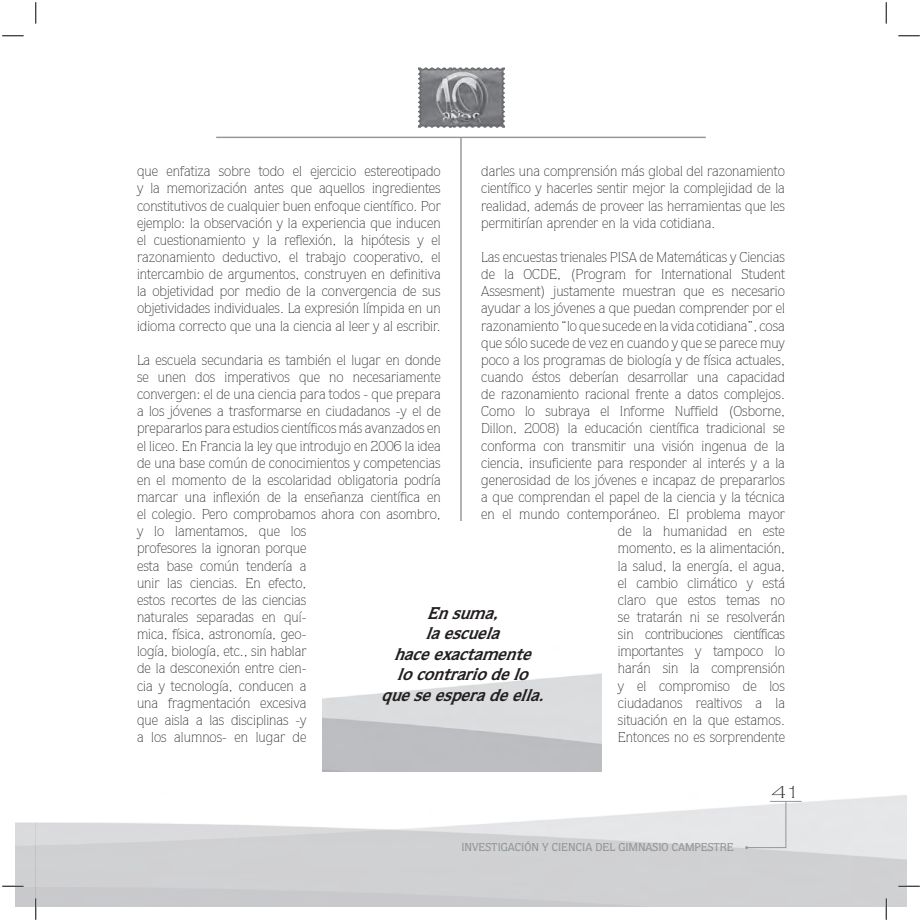
<style>
.page{position:relative;width:922px;height:922px;background:#fff}
.page>*{position:absolute;margin:0;border:0;box-sizing:border-box;transform-origin:0 0}
.t1{font:italic 700 17.12px/20.5px "Quorum";color:#231f20;text-align:center}
.t2{font:300 17.12px "Quorum IT Cby BT";color:#231f20;scale:1.5 1}
.t3{font:300 14.25px/17.1px "Quorum IT Cby BT";color:#231f20;text-align:justify}
.t4{font:500 11.38px "Quorum";color:#939598}
</style>
<div class="page">
<img style="left:16px;top:795px;width:890px;height:111px">
<svg style="left:745px;top:800px;width:41px;height:48px;background:#e3e4e5"></svg>
<hr style="left:769px;top:800px;width:32px;height:1px;background:#939598">
<hr style="left:460px;top:137px;width:1px;height:647px;background:#939598">
<hr style="left:216px;top:137px;width:489px;height:1px;background:#939598">
<svg style="left:440px;top:522px;width:41px;height:262px"></svg>
<img style="left:418px;top:67px;width:87px;height:61px">
<hr style="left:35px;top:898px;width:2px;height:21px;background:#fff">
<svg style="left:2px;top:36px;width:22px;height:1px"></svg>
<svg style="left:898px;top:36px;width:21px;height:1px"></svg>
<svg style="left:2px;top:885px;width:22px;height:1px"></svg>
<svg style="left:898px;top:885px;width:21px;height:1px"></svg>
<svg style="left:36px;top:2px;width:1px;height:22px"></svg>
<svg style="left:36px;top:898px;width:1px;height:21px"></svg>
<svg style="left:885px;top:2px;width:1px;height:22px"></svg>
<svg style="left:885px;top:898px;width:1px;height:21px"></svg>
<p class="t3" style="left:481px;top:162px;width:305px">darles una comprensión más global del razonamiento científico y hacerles sentir mejor la complejidad de la realidad, además de proveer las herramientas que les permitirían aprender en la vida cotidiana.</p>
<p class="t3" style="left:481px;top:248px;width:305px;text-align:right">Las encuestas trienales PISA de Matemáticas y Ciencias de la OCDE, (Program for International Student Assesment) justamente muestran que es necesario ayudar a los jóvenes a que puedan comprender por el razonamiento “lo que sucede en la vida cotidiana”, cosa que sólo sucede de vez en cuando y que se parece muy poco a los programas de biología y de física actuales, cuando éstos deberían desarrollar una capacidad de razonamiento racional frente a datos complejos.<br>Como lo subraya el Informe Nuffield (Osborne, Dillon, 2008) la educación científica tradicional se conforma con transmitir una visión ingenua de la ciencia, insuficiente para responder al interés y a la generosidad de los jóvenes e incapaz de prepararlos a que comprendan el papel de la ciencia y la técnica en el mundo contemporáneo. El problema mayor de la humanidad en este<br>momento, es la alimentación,<br>la salud, la energía, el agua,<br>el cambio climático y está<br>claro que estos temas no<br>se tratarán ni se resolverán<br>sin contribuciones científicas<br>importantes y tampoco lo<br>harán sin la comprensión<br>y el compromiso de los<br>ciudadanos realtivos a la<br>situación en la que estamos.<br>Entonces no es sorprendente</p>
<p class="t3" style="left:137px;top:162px;width:305px">que enfatiza sobre todo el ejercicio estereotipado y la memorización antes que aquellos ingredientes constitutivos de cualquier buen enfoque científico. Por ejemplo: la observación y la experiencia que inducen el cuestionamiento y la reflexión, la hipótesis y el razonamiento deductivo, el trabajo cooperativo, el intercambio de argumentos, construyen en definitiva la objetividad por medio de la convergencia de sus objetividades individuales. La expresión límpida en un idioma correcto que una la ciencia al leer y al escribir.</p>
<p class="t3" style="left:137px;top:351px;width:305px;text-align:left">La escuela secundaria es también el lugar en donde se unen dos imperativos que no necesariamente convergen: el de una ciencia para todos - que prepara a los jóvenes a trasformarse en ciudadanos -y el de prepararlos para estudios científicos más avanzados en el liceo. En Francia la ley que introdujo en 2006 la idea de una base común de conocimientos y competencias en el momento de la escolaridad obligatoria podría marcar una inflexión de la enseñanza científica en el colegio. Pero comprobamos ahora con asombro, y lo lamentamos, que los<br>profesores la ignoran porque<br>esta base común tendería a<br>unir las ciencias. En efecto,<br>estos recortes de las ciencias<br>naturales separadas en quí-<br>mica, física, astronomía, geo-<br>logía, biología, etc., sin hablar<br>de la desconexión entre cien-<br>cia y tecnología, conducen a<br>una fragmentación excesiva<br>que aisla a las disciplinas -y<br>a los alumnos- en lugar de</p>
<p class="t1" style="left:381px;top:602px;width:171px">Ensuma,<br>laescuela haceexactamente locontrariodelo queseesperadeella.</p>
<p class="t4" style="left:461px;top:840px;width:274px">INVESTIGACIÓN Y CIENCIA DEL GIMNASIO CAMPESTRE</p>
<p class="t2" style="left:771px;top:781px;width:20px">41</p>
</div>
